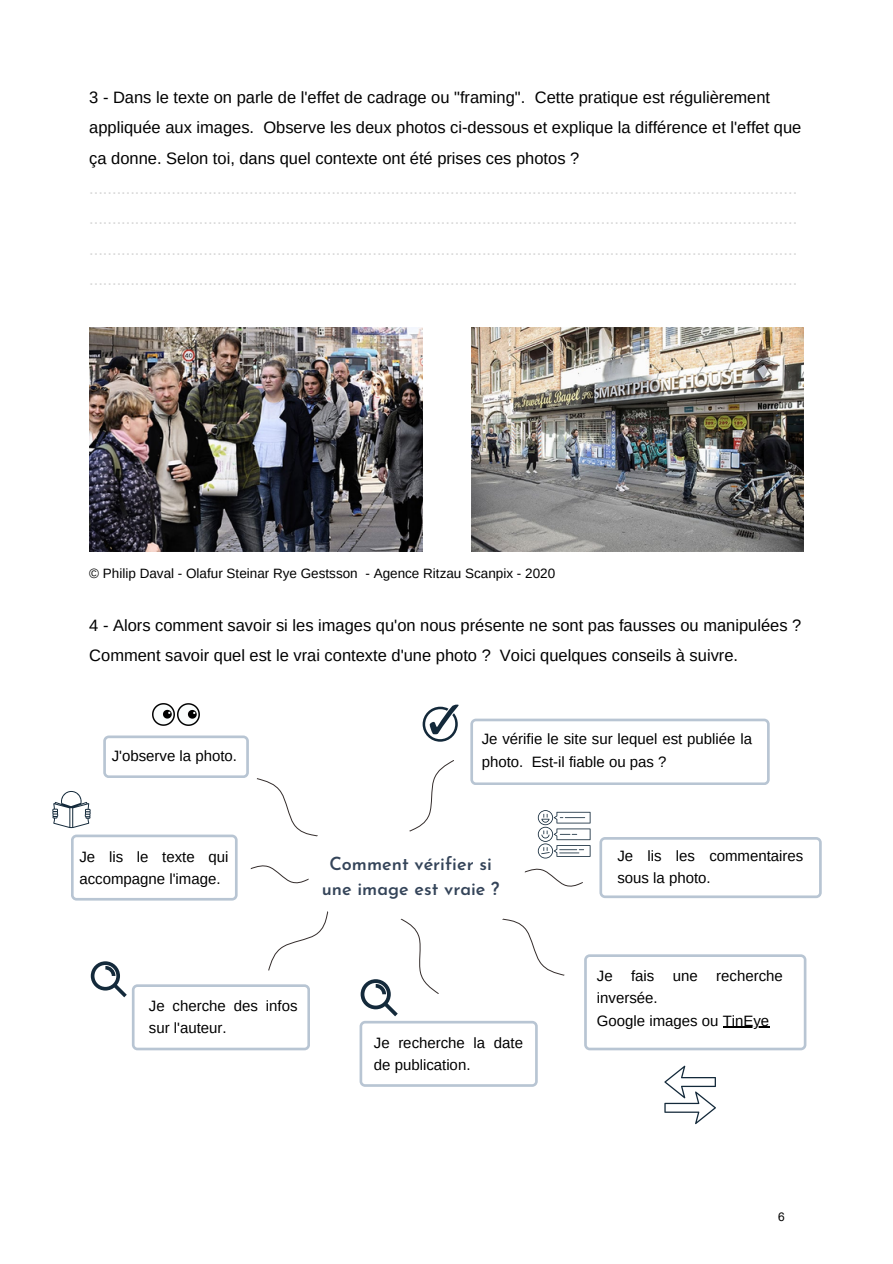
<style>
.page{position:relative;width:893px;height:1264px;background:#fff}
.page>*{position:absolute;margin:0;border:0;box-sizing:border-box;transform-origin:0 0}
.t1{font:600 18px/24.8px "Josefin Sans";color:#344459;text-align:center}
.t2{font:16.5px/30.3px "Arimo";color:#d9d9d9;text-align:justify}
.t3{font:16.5px/30.3px "Arimo";color:#000}
.t4{font:15px/22.5px "Arimo";color:#000}
.t5{font:13.5px "Arimo";color:#000}
.t6{font:12px "Arial";color:#000}
</style>
<div class="page">
<img style="left:89px;top:327px;width:333px;height:224px">
<img style="left:471px;top:327px;width:332px;height:224px">
<svg style="left:584px;top:954px;width:222px;height:96px"></svg>
<svg style="left:599px;top:837px;width:222px;height:61px"></svg>
<svg style="left:470px;top:718px;width:299px;height:67px"></svg>
<svg style="left:409px;top:760px;width:45px;height:72px"></svg>
<svg style="left:524px;top:868px;width:59px;height:19px"></svg>
<img style="left:153px;top:703px;width:47px;height:22px">
<svg style="left:52px;top:735px;width:277px;height:315px"></svg>
<svg style="left:359px;top:918px;width:206px;height:168px"></svg>
<svg style="left:422px;top:704px;width:36px;height:37px"></svg>
<svg style="left:538px;top:810px;width:52px;height:48px"></svg>
<svg style="left:664px;top:1065px;width:52px;height:59px"></svg>
<p class="t3" style="left:89px;top:82px;width:713px">3 - Dans le texte on parle de l'effet de cadrage ou "framing". Cette pratique est régulièrement appliquée aux images. Observe les deux photos ci-dessous et explique la différence et l'effet que ça donne. Selon toi, dans quel contexte ont été prises ces photos ?</p>
<p class="t2" style="left:89px;top:173px;width:709px">........................................................................................................................................................... ........................................................................................................................................................... ........................................................................................................................................................... ...........................................................................................................................................................</p>
<p class="t5" style="left:89px;top:565px;width:467px">© Philip Daval - Olafur Steinar Rye Gestsson - Agence Ritzau Scanpix - 2020</p>
<p class="t3" style="left:89px;top:610px;width:713px">4 - Alors comment savoir si les images qu'on nous présente ne sont pas fausses ou manipulées ?<br>Comment savoir quel est le vrai contexte d'une photo ? Voici quelques conseils à suivre.</p>
<p class="t4" style="left:112px;top:744px;width:127px">J'observe la photo.</p>
<p class="t4" style="left:481px;top:727px;width:272px">Je vérifie le site sur lequel est publiée la photo. Est-il fiable ou pas ?</p>
<p class="t4" style="left:79px;top:845px;width:150px">Je lis le texte qui accompagne l'image.</p>
<p class="t1" style="left:322px;top:853px;width:179px">Comment vérifier si une image est vraie ?</p>
<p class="t4" style="left:149px;top:994px;width:150px">Je cherche des infos sur l'auteur.</p>
<p class="t4" style="left:374px;top:1031px;width:151px">Je recherche la date de publication.</p>
<p class="t4" style="left:617px;top:844px;width:187px">Je lis les commentaires sous la photo.</p>
<p class="t4" style="left:597px;top:964px;width:187px">Je fais une recherche inversée.</p>
<p class="t4" style="left:597px;top:1009px;width:174px">Google images ou TinEye</p>
<p class="t6" style="left:778px;top:1208px;width:8px">6</p>
</div>
